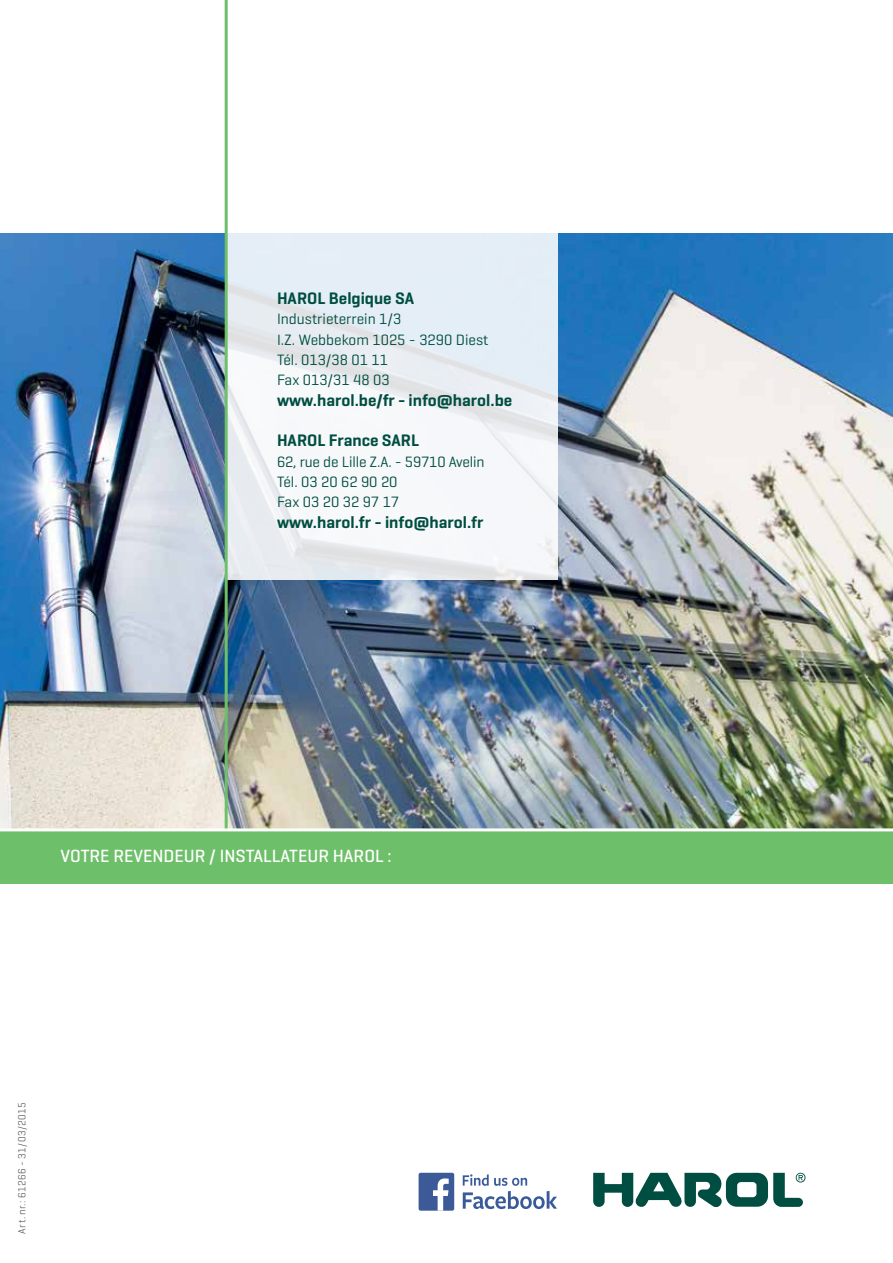
<style>
.page{position:relative;width:893px;height:1263px;background:#fff}
.page>*{position:absolute;margin:0;border:0;box-sizing:border-box;transform-origin:0 0}
.t1{font:500 18px "Geogrotesque";color:#fff}
.t2{font:600 16.95px "Geogrotesque";color:#004d41}
.t3{font:15.3px/20.4px "Geogrotesque";color:#004d41}
.t4{font:300 10.5px "Geogrotesque";letter-spacing:.04em;color:#414042}
</style>
<div class="page">
<img style="left:0;top:234px;width:893px;height:594px">
<div style="left:0;top:829px;width:893px;height:54px;background:#6dc069"></div>
<svg style="left:228px;top:233px;width:330px;height:346px;fill:#e8eef7"></svg>
<svg style="left:593px;top:1173px;width:212px;height:34px"></svg>
<svg style="left:463px;top:1174px;width:94px;height:35px"></svg>
<div style="left:419px;top:1173px;width:35px;height:38px;background:#3d5a98;border-radius:2px"></div>
<svg style="left:433px;top:1178px;width:16px;height:33px"></svg>
<hr style="left:225px;top:0;width:3px;height:830px;background:#6dc069">
<hr style="left:0;top:828px;width:893px;height:3px;background:#fff">
<p class="t2" style="left:277px;top:288px;width:139px">HAROL Belgique SA</p>
<p class="t3" style="left:277px;top:308px;width:213px">Industrieterrein 1/3<br>I.Z. Webbekom 1025 - 3290 Diest<br>Tél. 013/38 01 11<br>Fax 013/31 48 03</p>
<p class="t2" style="left:277px;top:389px;width:237px">www.harol.be/fr - info@harol.be</p>
<p class="t2" style="left:277px;top:430px;width:144px">HAROL France SARL</p>
<p class="t3" style="left:277px;top:451px;width:209px">62, rue de Lille Z.A. - 59710 Avelin<br>Tél. 03 20 62 90 20<br>Fax 03 20 32 97 17</p>
<p class="t2" style="left:277px;top:511px;width:208px">www.harol.fr - info@harol.fr</p>
<p class="t1" style="left:61px;top:845px;width:333px">VOTRE REVENDEUR / INSTALLATEUR HAROL :</p>
<p class="t4" style="left:15px;top:1233px;width:133px;rotate:-90deg">Art. nr.: 61266 - 31/03/2015</p>
</div>
